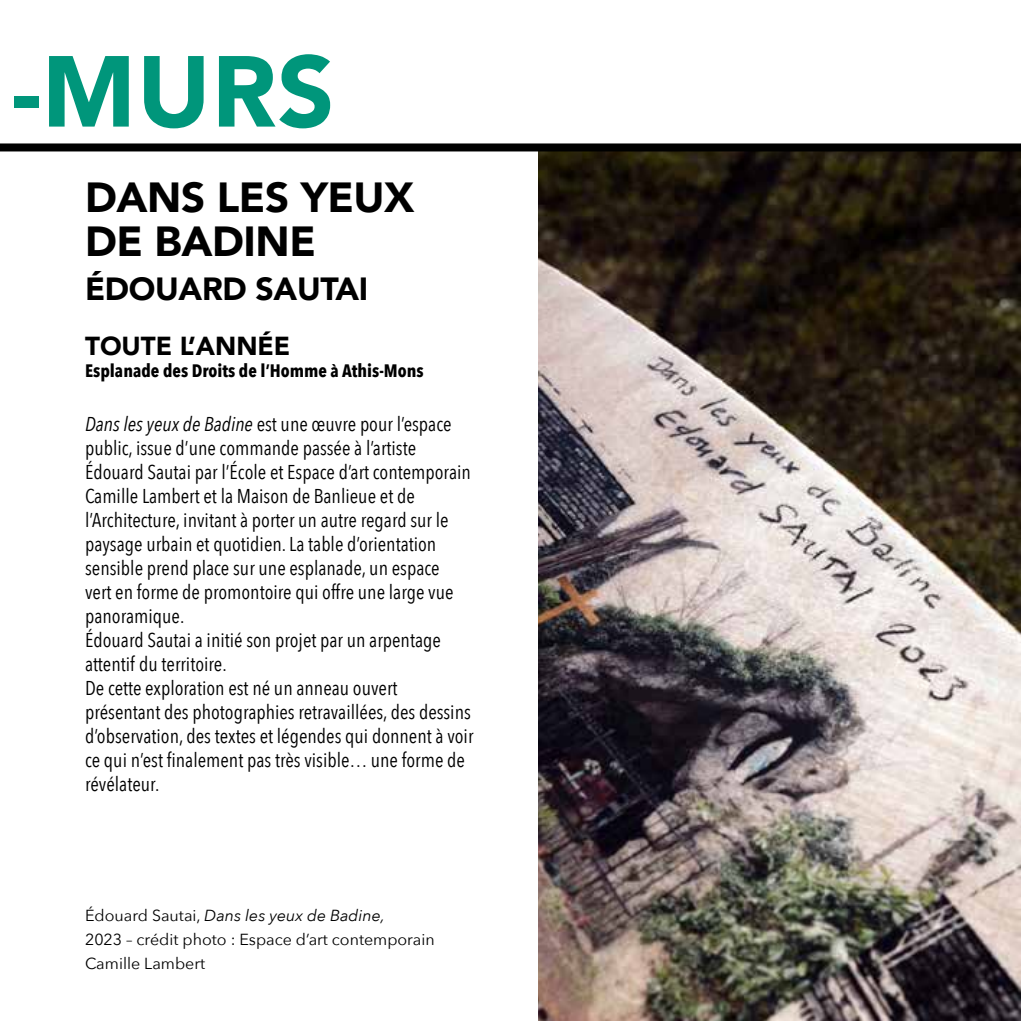
<style>
.page{position:relative;width:1021px;height:1021px;background:#fff}
.page>*{position:absolute;margin:0;border:0;box-sizing:border-box;transform-origin:0 0}
.t1{font:900 99.6px "Avenir";color:#00967b}
.t2{font:900 42px/44px "Avenir";letter-spacing:-.01em;color:#000}
.t3{font:900 32px "Avenir";letter-spacing:-.01em;color:#000}
.t4{font:900 26px "Avenir";color:#000}
.t5{font:20px/24px "Avenir Next Condensed";color:#000}
.t6{font:700 18px "Avenir Next Condensed";color:#000}
.t7{font:16px/24px "Avenir Next";color:#000}
.s1{font-style:italic}
</style>
<div class="page">
<img style="left:539px;top:155px;width:481px;height:865px">
<svg style="left:0;top:143px;width:1020px;height:12px;background:#363533"></svg>
<h1 class="t1" style="left:11px;top:7px;width:325px">-MURS</h1>
<h2 class="t2" style="left:85px;top:174px;width:331px">DANS LES YEUX<br>DE BADINE</h2>
<h3 class="t3" style="left:85px;top:262px;width:285px">ÉDOUARD SAUTAI</h3>
<h3 class="t4" style="left:85px;top:323px;width:207px">TOUTE L’ANNÉE</h3>
<p class="t6" style="left:85px;top:359px;width:340px">Esplanade des Droits de l’Homme à Athis-Mons</p>
<p class="t5" style="left:85px;top:411px;width:390px"><span class="s1">Dans les yeux de Badine</span> est une œuvre pour l’espace public, issue d’une commande passée à l’artiste Édouard Sautai par l’École et Espace d’art contemporain Camille Lambert et la Maison de Banlieue et de l’Architecture, invitant à porter un autre regard sur le paysage urbain et quotidien. La table d’orientation sensible prend place sur une esplanade, un espace<br>vert en forme de promontoire qui offre une large vue panoramique.<br>Édouard Sautai a initié son projet par un arpentage attentif du territoire.<br>De cette exploration est né un anneau ouvert présentant des photographies retravaillées, des dessins d’observation, des textes et légendes qui donnent à voir ce qui n’est finalement pas très visible… une forme de révélateur.</p>
<p class="t7" style="left:85px;top:903px;width:351px">Édouard Sautai, <span class="s1">Dans les yeux de Badine,<br></span>2023 – crédit photo : Espace d’art contemporain<br>Camille Lambert</p>
</div>
